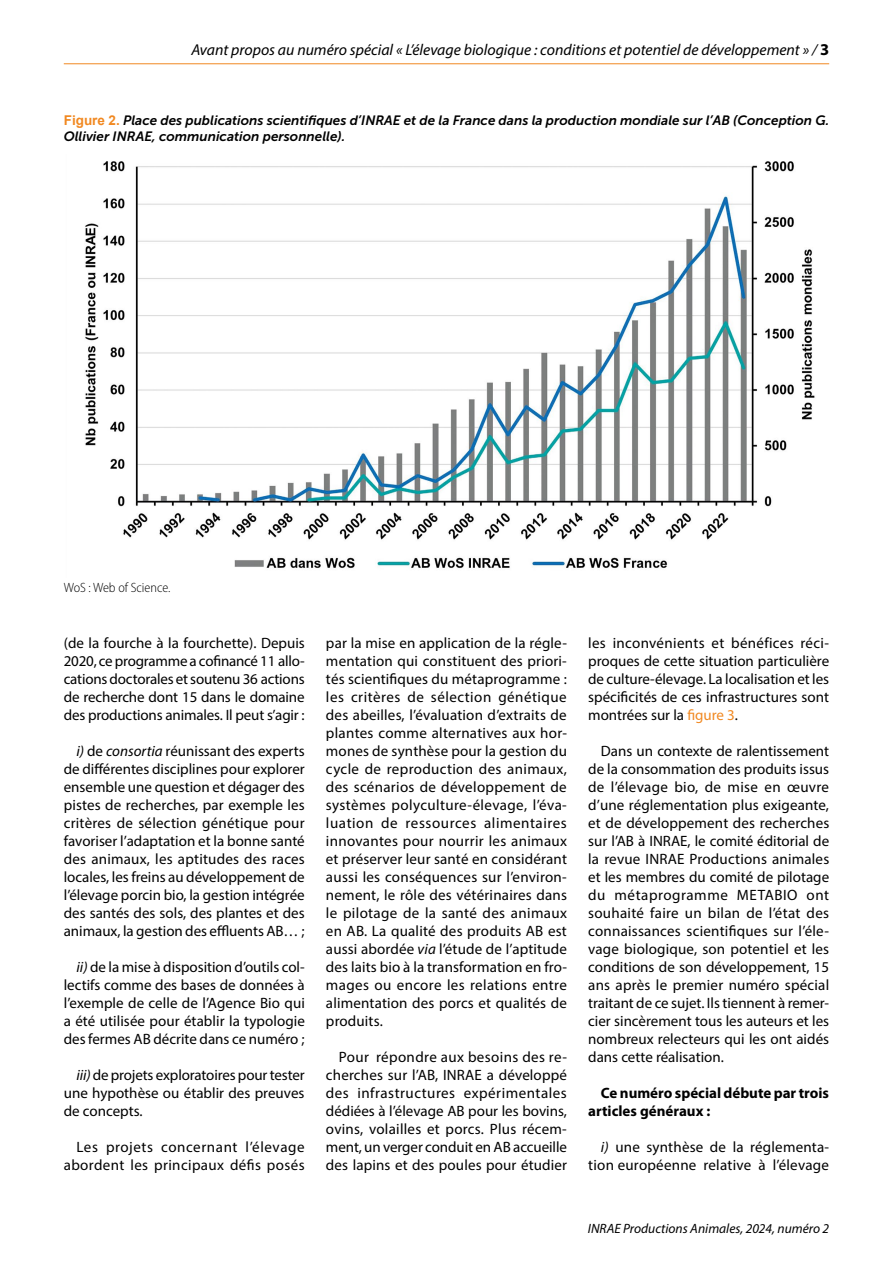
<style>
.page{position:relative;width:893px;height:1263px;background:#fff}
.page>*{position:absolute;margin:0;border:0;box-sizing:border-box;transform-origin:0 0}
.t1{font:italic 15.75px "Myriad Pro";color:#000}
.t2{font:15px/18px "Myriad Pro";color:#000;text-align:justify}
.t3{font:15px/18px "Myriad Pro";letter-spacing:.025em;color:#000;text-align:right}
.t4{font:700 15px/18px "Myriad Pro";color:#000}
.t5{font:italic 13.5px/15.8px "Museo Sans 700";color:#000}
.t6{font:italic 13.5px "Myriad Pro";color:#000}
.t7{font:300 semi-condensed 13.5px "Myriad Pro";color:#000}
.s1{font-weight:700;font-style:normal;font-size:16.5px}
.s2{font-family:"Arial";font-weight:700;font-style:normal;color:#f18922}
.s3{font-style:italic}
.s4{color:#f18922}
</style>
<div class="page">
<hr style="left:64px;top:63px;width:765px;height:1px;background:#f18922">
<img style="left:85px;top:161px;width:730px;height:408px">
<p class="t1" style="left:191px;top:40px;width:639px">Avant propos au numéro spécial « L’élevage biologique : conditions et potentiel de développement » / <span class="s1">3</span></p>
<p class="t5" style="left:64px;top:112px;width:767px"><span class="s2">Figure 2.</span> Place des publications scientifiques d’INRAE et de la France dans la production mondiale sur l’AB (Conception G.<br>Ollivier INRAE, communication personnelle).</p>
<p class="t7" style="left:64px;top:579px;width:108px">WoS : Web of Science.</p>
<p class="t2" style="left:64px;top:634px;width:243px">(de la fourche à la fourchette). Depuis 2020, ce programme a cofinancé 11 allo&shy;cations doctorales et soutenu 36 actions de recherche dont 15 dans le domaine des productions animales. Il peut s’agir :</p>
<p class="t2" style="left:64px;top:742px;width:243px;text-indent:13px"><span class="s3">i)</span> de <span class="s3">consortia</span> réunissant des experts de différentes disciplines pour explorer ensemble une question et dégager des pistes de recherches, par exemple les critères de sélection génétique pour favoriser l’adaptation et la bonne santé des animaux, les aptitudes des races locales, les freins au développement de l’élevage porcin bio, la gestion intégrée des santés des sols, des plantes et des animaux, la gestion des effluents AB… ;</p>
<p class="t2" style="left:64px;top:958px;width:243px;text-indent:13px"><span class="s3">ii)</span> de la mise à disposition d’outils col&shy;lectifs comme des bases de données à l’exemple de celle de l’Agence Bio qui a été utilisée pour établir la typologie des fermes AB décrite dans ce numéro ;</p>
<p class="t2" style="left:64px;top:1066px;width:242px;text-indent:13px"><span class="s3">iii)</span> de projets exploratoires pour tester une hypothèse ou établir des preuves de concepts.</p>
<p class="t3" style="left:64px;top:1138px;width:242px">Les projets concernant l’élevage abordent les principaux défis posés</p>
<p class="t2" style="left:326px;top:634px;width:243px">par la mise en application de la régle&shy;mentation qui constituent des priori&shy;tés scientifiques du métaprogramme : les critères de sélection génétique des abeilles, l’évaluation d’extraits de plantes comme alternatives aux hor&shy;mones de synthèse pour la gestion du cycle de reproduction des animaux, des scénarios de développement de systèmes polyculture-élevage, l’éva&shy;luation de ressources alimentaires innovantes pour nourrir les animaux et préserver leur santé en considérant aussi les conséquences sur l’environ&shy;nement, le rôle des vétérinaires dans le pilotage de la santé des animaux en AB. La qualité des produits AB est aussi abordée <span class="s3">via</span> l’étude de l’aptitude des laits bio à la transformation en fro&shy;mages ou encore les relations entre alimentation des porcs et qualités de produits.</p>
<p class="t2" style="left:326px;top:1048px;width:243px;text-indent:13px">Pour répondre aux besoins des re&shy;cherches sur l’AB, INRAE a développé des infrastructures expérimentales dédiées à l’élevage AB pour les bovins, ovins, volailles et porcs. Plus récem&shy;ment, un verger conduit en AB accueille des lapins et des poules pour étudier</p>
<p class="t2" style="left:588px;top:634px;width:242px">les inconvénients et bénéfices réci&shy;proques de cette situation particulière de culture-élevage. La localisation et les spécificités de ces infrastructures sont montrées sur la <span class="s4">figure 3</span>.</p>
<p class="t2" style="left:588px;top:742px;width:243px;text-indent:13px">Dans un contexte de ralentissement de la consommation des produits issus de l’élevage bio, de mise en œuvre d’une réglementation plus exigeante, et de développement des recherches sur l’AB à INRAE, le comité éditorial de la revue INRAE Productions animales et les membres du comité de pilotage du métaprogramme METABIO ont souhaité faire un bilan de l’état des connaissances scientifiques sur l’éle&shy;vage biologique, son potentiel et les conditions de son développement, 15 ans après le premier numéro spécial traitant de ce sujet. Ils tiennent à remer&shy;cier sincèrement tous les auteurs et les nombreux relecteurs qui les ont aidés dans cette réalisation.</p>
<p class="t4" style="left:588px;top:1083px;width:242px;text-indent:13px">Ce numéro spécial débute par trois articles généraux :</p>
<p class="t2" style="left:588px;top:1138px;width:242px;text-align:right"><span class="s3">i)</span> une synthèse de la réglementa&shy;tion européenne relative à l’élevage</p>
<p class="t6" style="left:588px;top:1220px;width:243px">INRAE Productions Animales, 2024, numéro 2</p>
</div>
